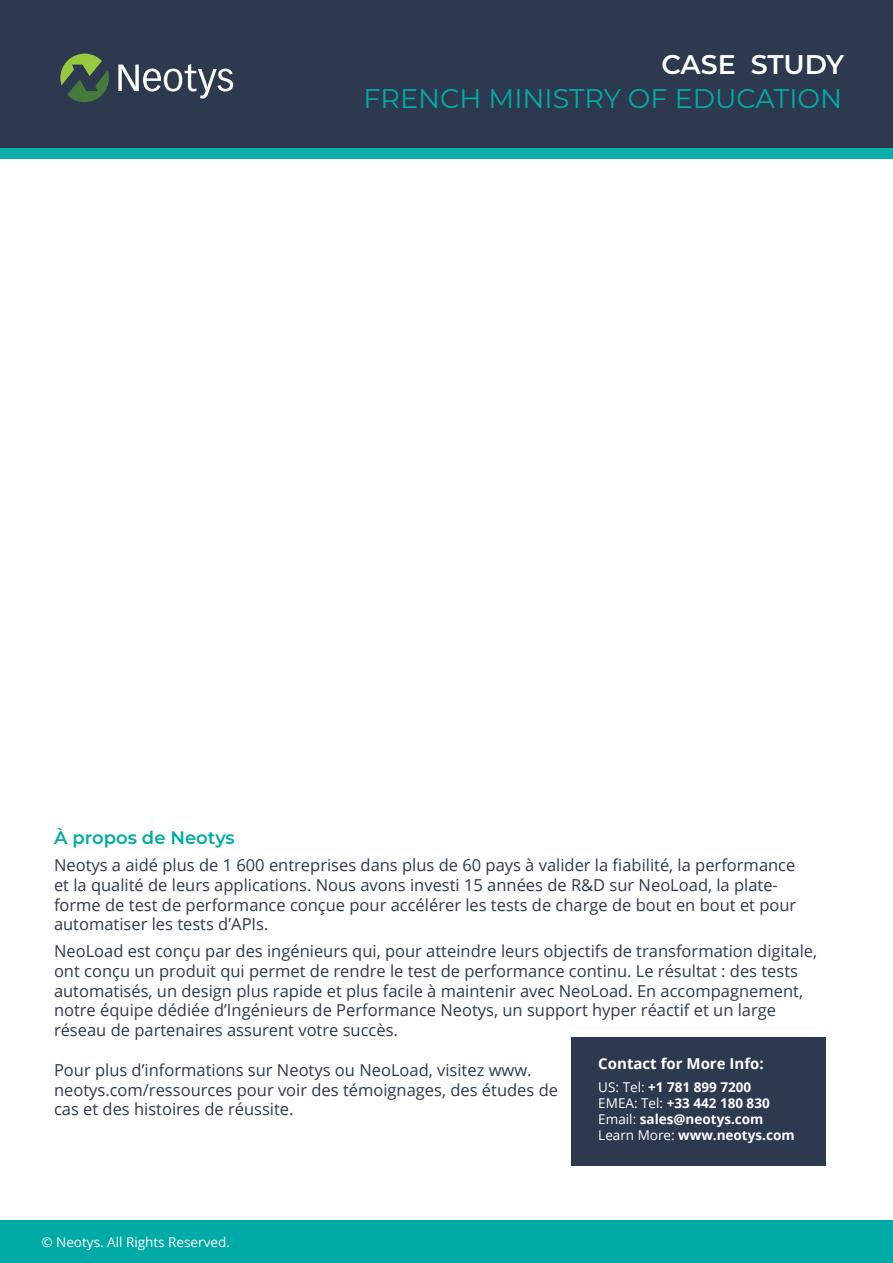
<style>
.page{position:relative;width:893px;height:1263px;background:#fff}
.page>*{position:absolute;margin:0;border:0;box-sizing:border-box;transform-origin:0 0}
.t1{font:27px "Montserrat";color:#00aca8}
.t2{font:600 27px "Montserrat";letter-spacing:-.01em;color:#fff}
.t3{font:600 18px "Montserrat";color:#00aaa6}
.t4{font:16.5px/19.8px "Open Sans";color:#2d394e}
.t5{font:700 15px "Open Sans";color:#fff}
.t6{font:700 13.5px/16.2px "Open Sans";color:#fff}
.t7{font:13.5px "Open Sans";color:#fff}
.s1{font-weight:400}
</style>
<div class="page">
<div style="left:0;top:1220px;width:893px;height:43px;background:#00aaa7"></div>
<div style="left:0;top:0;width:893px;height:148px;background:#2d394e"></div>
<svg style="left:60px;top:54px;width:49px;height:48px;background:#4b6a45"></svg>
<svg style="left:118px;top:64px;width:115px;height:35px"></svg>
<div style="left:0;top:148px;width:893px;height:11px;background:#0baeab"></div>
<div style="left:571px;top:1037px;width:255px;height:128px;background:#2d394e"></div>
<h1 class="t2" style="left:661px;top:45px;width:184px">CASE STUDY</h1>
<h1 class="t1" style="left:364px;top:80px;width:480px">FRENCH MINISTRY OF EDUCATION</h1>
<p class="t3" style="left:54px;top:825px;width:182px">À propos de Neotys</p>
<p class="t4" style="left:54px;top:855px;width:744px">Neotys a aidé plus de 1 600 entreprises dans plus de 60 pays à valider la fiabilité, la performance et la qualité de leurs applications. Nous avons investi 15 années de R&amp;D sur NeoLoad, la plate&shy;forme de test de performance conçue pour accélérer les tests de charge de bout en bout et pour automatiser les tests d’APIs.</p>
<p class="t4" style="left:54px;top:941px;width:765px">NeoLoad est conçu par des ingénieurs qui, pour atteindre leurs objectifs de transformation digitale, ont conçu un produit qui permet de rendre le test de performance continu. Le résultat : des tests automatisés, un design plus rapide et plus facile à maintenir avec NeoLoad. En accompagnement, notre équipe dédiée d’Ingénieurs de Performance Neotys, un support hyper réactif et un large réseau de partenaires assurent votre succès.</p>
<p class="t4" style="left:54px;top:1059px;width:506px">Pour plus d’informations sur Neotys ou NeoLoad, visitez www. neotys.com/ressources pour voir des témoignages, des études de cas et des histoires de réussite.</p>
<p class="t5" style="left:598px;top:1053px;width:167px">Contact for More Info:</p>
<p class="t6" style="left:598px;top:1078px;width:198px"><span class="s1">US: Tel:</span> +1 781 899 7200<br><span class="s1">EMEA: Tel:</span> +33 442 180 830<br><span class="s1">Email:</span> sales@neotys.com<br><span class="s1">Learn More:</span> www.neotys.com</p>
<p class="t7" style="left:41px;top:1232px;width:190px">© Neotys. All Rights Reserved.</p>
</div>
